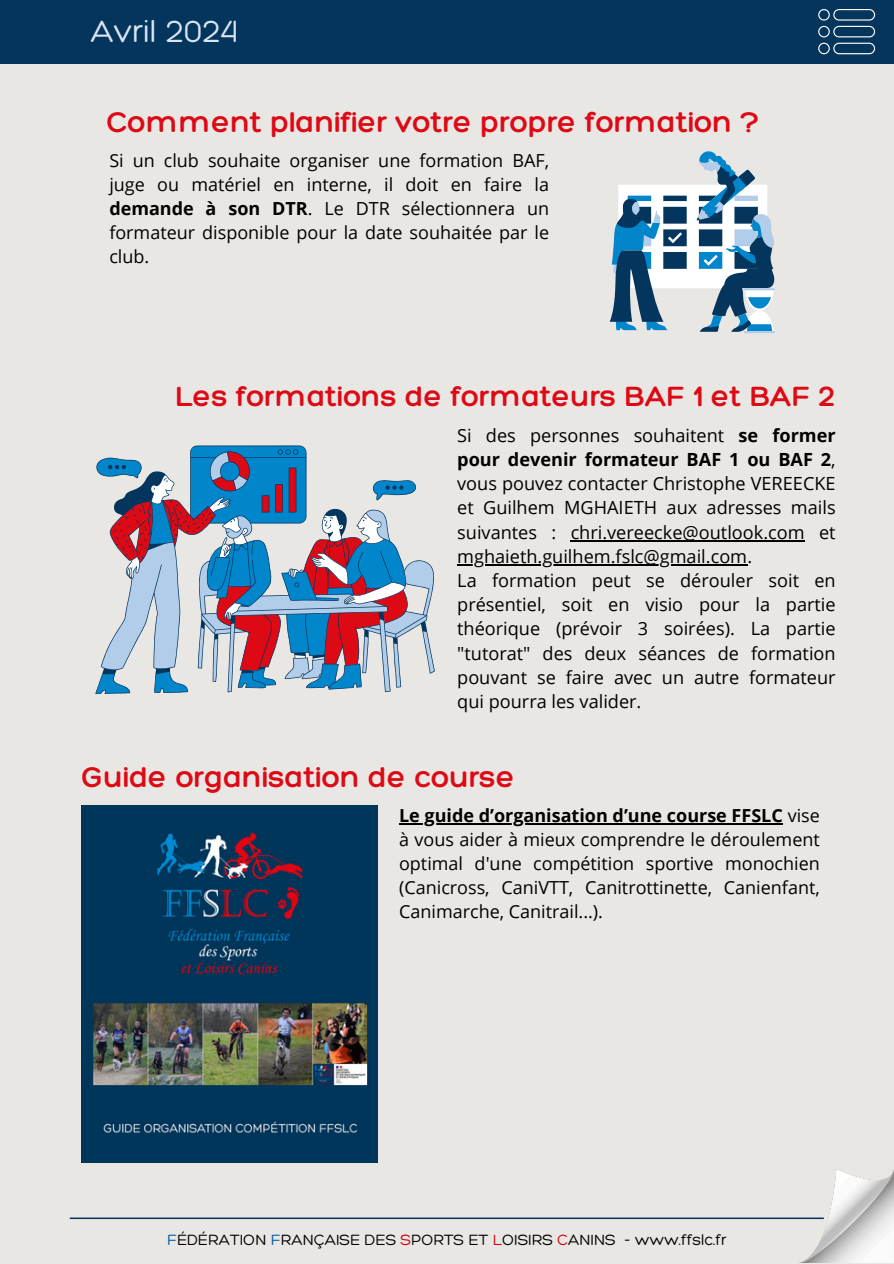
<style>
.page{position:relative;width:894px;height:1264px;background:#fff}
.page>*{position:absolute;margin:0;border:0;box-sizing:border-box;transform-origin:0 0}
.t1{font:300 33px "Hero";color:#d9e5f4}
.t2{font:300 30.75px "Hero";color:#dd0a16}
.t3{font:300 30.15px "Hero";color:#dd0a16}
.t4{font:18.15px/24.2px "Open Sans";color:#000;text-align:justify}
.t5{font:18px/24px "Open Sans";color:#000;text-align:justify}
.t6{font:300 16.2px "Hero";color:#000}
.s1{font-weight:700}
.s2{color:#0057a5}
.s3{color:#d30014}
</style>
<div class="page">
<div style="left:0;top:0;width:893px;height:1263px;background:#e9e7e4"></div>
<div style="left:0;top:0;width:893px;height:63px;background:#04355d"></div>
<svg style="left:818px;top:43px;width:56px;height:11px"></svg>
<svg style="left:818px;top:9px;width:56px;height:28px"></svg>
<img style="left:799px;top:1169px;width:93px;height:93px">
<hr style="left:70px;top:1217px;width:753px;height:1px;background:#00315f">
<img style="left:82px;top:805px;width:296px;height:357px">
<svg style="left:609px;top:151px;width:165px;height:182px"></svg>
<svg style="left:95px;top:445px;width:340px;height:249px"></svg>
<hr style="left:399px;top:823px;width:383px;height:1px;background:#000">
<hr style="left:570px;top:540px;width:234px;height:1px;background:#000">
<hr style="left:457px;top:564px;width:290px;height:2px;background:#000">
<h1 class="t1" style="left:91px;top:11px;width:148px">Avril 2024</h1>
<p class="t2" style="left:107px;top:103px;width:653px">Comment planifier votre propre formation ?</p>
<h1 class="t5" style="left:109px;top:148px;width:441px">Si un club souhaite organiser une formation BAF, juge ou matériel en interne, il doit en faire la <span class="s1">demande à son DTR</span>. Le DTR sélectionnera un formateur disponible pour la date souhaitée par le club.</h1>
<h2 class="t3" style="left:175px;top:378px;width:661px">Les formations de formateurs BAF 1 et BAF 2</h2>
<h1 class="t4" style="left:457px;top:423px;width:380px">Si des personnes souhaitent <span class="s1">se former pour devenir formateur BAF 1 ou BAF 2</span>, vous pouvez contacter Christophe VEREECKE et Guilhem MGHAIETH aux adresses mails suivantes : chri.vereecke@outlook.com et</h1>
<p class="t4" style="left:457px;top:543px;width:380px;text-align:left">mghaieth.guilhem.fslc@gmail.com.<br>La formation peut se dérouler soit en présentiel, soit en visio pour la partie théorique (prévoir 3 soirées). La partie "tutorat" des deux séances de formation pouvant se faire avec un autre formateur qui pourra les valider.</p>
<p class="t2" style="left:82px;top:757px;width:435px">Guide organisation de course</p>
<h2 class="t5" style="left:399px;top:802px;width:422px"><span class="s1">Le guide d’organisation d’une course FFSLC</span> vise à vous aider à mieux comprendre le déroulement optimal d'une compétition sportive monochien (Canicross, CaniVTT, Canitrottinette, Canienfant, Canimarche, Canitrail...).</h2>
<h1 class="t6" style="left:167px;top:1229px;width:561px"><span class="s2">F</span>ÉDÉRATION <span class="s2">F</span>RANÇAISE DES <span class="s3">S</span>PORTS ET <span class="s3">L</span>OISIRS <span class="s3">C</span>ANINS - www.ffslc.fr</h1>
</div>
